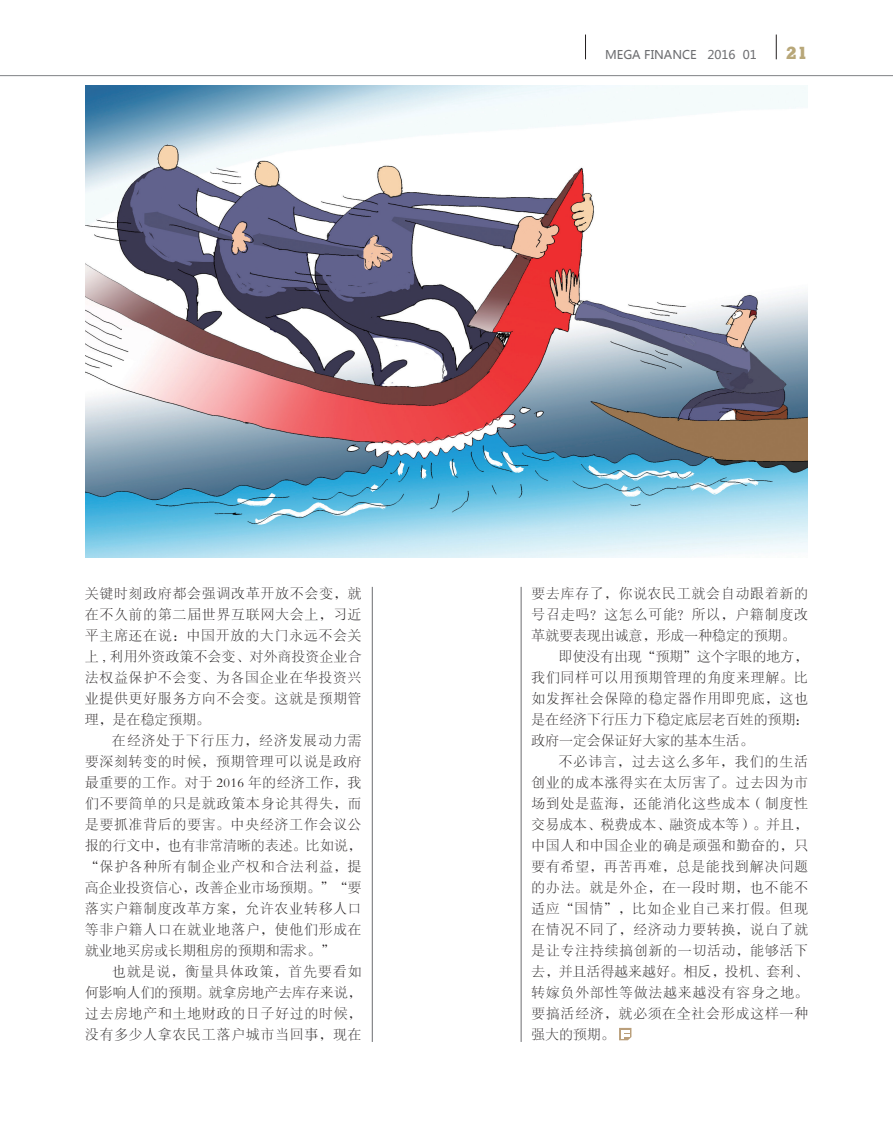
<style>
.page{position:relative;width:893px;height:1127px;background:#fff}
.page>*{position:absolute;margin:0;border:0;box-sizing:border-box;transform-origin:0 0}
.t1{font:800 16.95px "Stymie BT";color:#b8a779}
.正文{font:13.5px/21px "FZSYJW GB1 0";letter-spacing:.085em;color:#231f20;text-align:justify}
.t2{font:12px "Microsoft Ya Hei";color:#6c6d70}
</style>
<div class="page">
<hr style="left:0;top:75px;width:893px;height:1px;background:#808285">
<svg style="left:585px;top:35px;width:1px;height:24px"></svg>
<svg style="left:776px;top:35px;width:1px;height:24px"></svg>
<svg style="left:619px;top:1028px;width:12px;height:12px"></svg>
<hr style="left:372px;top:587px;width:1px;height:455px;background:#6c6d70">
<hr style="left:521px;top:587px;width:1px;height:455px;background:#6c6d70">
<img style="left:85px;top:85px;width:723px;height:472px">
<p class="t2" style="left:605px;top:47px;width:153px">MEGA FINANCE 2016 01</p>
<p class="t1" style="left:786px;top:43px;width:23px">21</p>
<p class="正文" style="left:85px;top:584px;width:278px">关键时刻政府都会强调改革开放不会变，就在不久前的第二届世界互联网大会上，习近平主席还在说：中国开放的大门永远不会关上 , 利用外资政策不会变、对外商投资企业合法权益保护不会变、为各国企业在华投资兴业提供更好服务方向不会变。这就是预期管理，是在稳定预期。</p>
<p class="正文" style="left:85px;top:731px;width:278px;text-indent:27px">在经济处于下行压力，经济发展动力需要深刻转变的时候，预期管理可以说是政府最重要的工作。对于 2016 年的经济工作，我们不要简单的只是就政策本身论其得失，而是要抓准背后的要害。中央经济工作会议公报的行文中，也有非常清晰的表述。比如说，“保护各种所有制企业产权和合法利益，提高企业投资信心，改善企业市场预期。”“要落实户籍制度改革方案，允许农业转移人口等非户籍人口在就业地落户，使他们形成在就业地买房或长期租房的预期和需求。”</p>
<p class="正文" style="left:85px;top:962px;width:278px;text-indent:27px">也就是说，衡量具体政策，首先要看如何影响人们的预期。就拿房地产去库存来说，过去房地产和土地财政的日子好过的时候，没有多少人拿农民工落户城市当回事，现在</p>
<p class="正文" style="left:531px;top:584px;width:278px">要去库存了，你说农民工就会自动跟着新的号召走吗？这怎么可能？所以，户籍制度改革就要表现出诚意，形成一种稳定的预期。</p>
<p class="正文" style="left:531px;top:647px;width:278px;text-indent:27px">即使没有出现“预期”这个字眼的地方，我们同样可以用预期管理的角度来理解。比如发挥社会保障的稳定器作用即兜底，这也是在经济下行压力下稳定底层老百姓的预期：政府一定会保证好大家的基本生活。</p>
<p class="正文" style="left:531px;top:752px;width:278px;text-indent:27px">不必讳言，过去这么多年，我们的生活创业的成本涨得实在太厉害了。过去因为市场到处是蓝海，还能消化这些成本（制度性交易成本、税费成本、融资成本等）。并且，中国人和中国企业的确是顽强和勤奋的，只要有希望，再苦再难，总是能找到解决问题的办法。就是外企，在一段时期，也不能不适应“国情”，比如企业自己来打假。但现在情况不同了，经济动力要转换，说白了就是让专注持续搞创新的一切活动，能够活下去，并且活得越来越好。相反，投机、套利、转嫁负外部性等做法越来越没有容身之地。要搞活经济，就必须在全社会形成这样一种强大的预期。</p>
</div>
